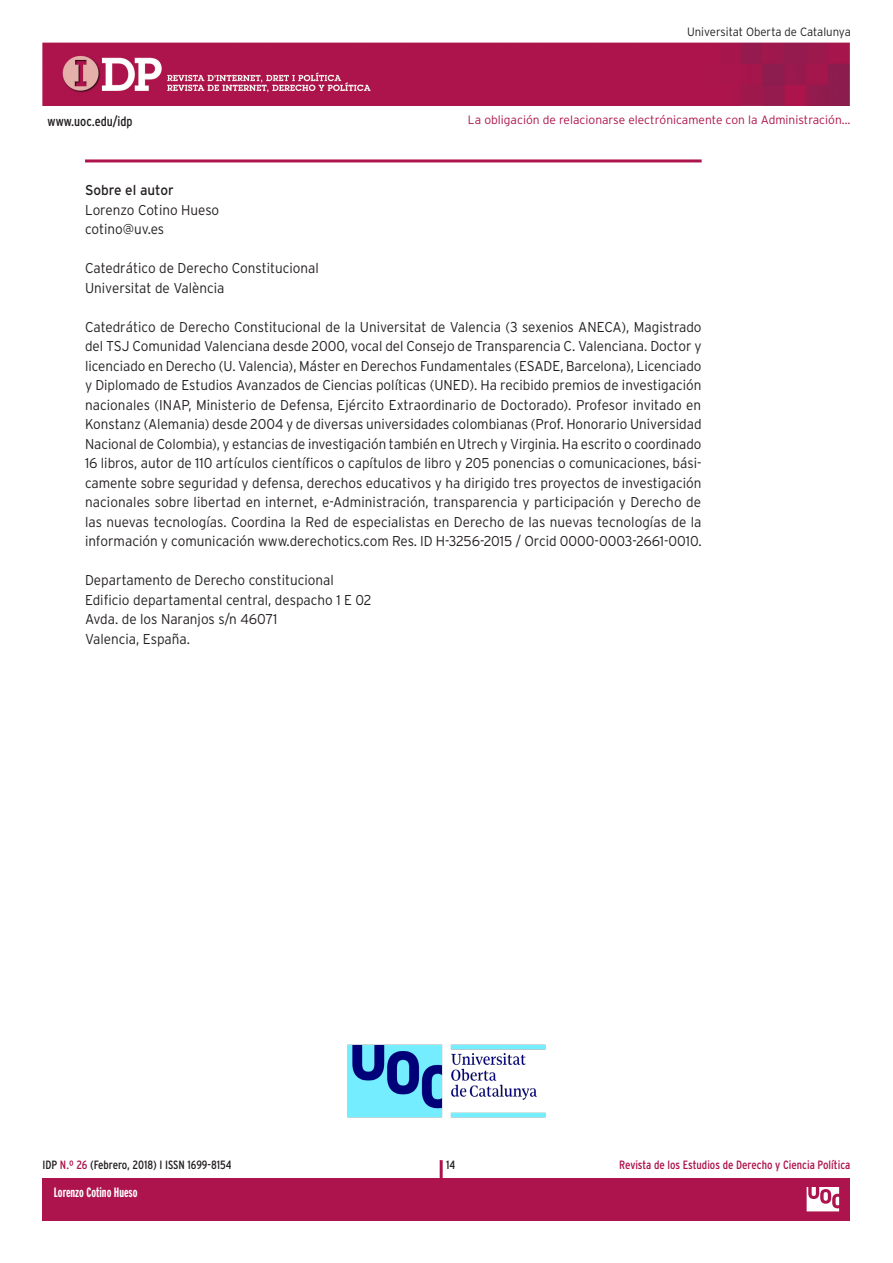
<style>
.page{position:relative;width:893px;height:1263px;background:#fff}
.page>*{position:absolute;margin:0;border:0;box-sizing:border-box;transform-origin:0 0}
.TEXTGENERAL{font:300 14.25px/19.5px "Interstate";color:#231f20;text-align:justify;scale:.95 1}
.TEXTGENERAL-2{font:14.25px "Interstate";color:#231f20;scale:.95 1}
.t1{font:700 extra-condensed 13.5px "Interstate";color:#fff}
.t2{font:condensed 13.5px "Interstate";color:#231f20}
.t3{font:300 12px "Interstate";color:#ad134c}
.t4{font:condensed 12px "Interstate";color:#ad134c}
.t5{font:condensed 12px "Interstate";color:#231f20}
.t6{font:300 12px "Interstate";color:#231f20;scale:.95 1}
.s1{color:#ad134c}
</style>
<div class="page">
<img style="left:43px;top:43px;width:807px;height:63px">
<div style="left:43px;top:1178px;width:807px;height:42px;background:#ad134c"></div>
<hr style="left:440px;top:1160px;width:3px;height:44px;background:#ad134c">
<svg style="left:806px;top:1187px;width:34px;height:25px"></svg>
<img style="left:347px;top:1044px;width:199px;height:74px">
<hr style="left:85px;top:159px;width:617px;height:3px;background:#ad134c">
<p class="t6" style="left:687px;top:25px;width:174px">Universitat Oberta de Catalunya</p>
<p class="t2" style="left:48px;top:113px;width:87px">www.uoc.edu/idp</p>
<p class="t3" style="left:468px;top:113px;width:384px">La obligación de relacionarse electrónicamente con la Administración…</p>
<p class="TEXTGENERAL-2" style="left:85px;top:182px;width:95px">Sobre el autor</p>
<p class="TEXTGENERAL" style="left:85px;top:200px;width:143px">Lorenzo Cotino Hueso</p>
<p class="TEXTGENERAL" style="left:85px;top:219px;width:85px">cotino@uv.es</p>
<p class="TEXTGENERAL" style="left:85px;top:258px;width:248px">Catedrático de Derecho Constitucional</p>
<p class="TEXTGENERAL" style="left:85px;top:278px;width:148px">Universitat de València</p>
<p class="TEXTGENERAL" style="left:85px;top:317px;width:650px">Catedrático de Derecho Constitucional de la Universitat de Valencia (3 sexenios ANECA), Magistrado del TSJ Comunidad Valenciana desde 2000, vocal del Consejo de Transparencia C. Valenciana. Doctor y licenciado en Derecho (U. Valencia), Máster en Derechos Fundamentales (ESADE, Barcelona), Licenciado y Diplomado de Estudios Avanzados de Ciencias políticas (UNED). Ha recibido premios de investigación nacionales (INAP, Ministerio de Defensa, Ejército Extraordinario de Doctorado). Profesor invitado en Konstanz (Alemania) desde 2004 y de diversas universidades colombianas (Prof. Honorario Universidad Nacional de Colombia), y estancias de investigación también en Utrech y Virginia. Ha escrito o coordinado 16 libros, autor de 110 artículos científicos o capítulos de libro y 205 ponencias o comunicaciones, bási&shy;camente sobre seguridad y defensa, derechos educativos y ha dirigido tres proyectos de investigación nacionales sobre libertad en internet, e-Administración, transparencia y participación y Derecho de las nuevas tecnologías. Coordina la Red de especialistas en Derecho de las nuevas tecnologías de la información y comunicación www.derechotics.com Res. ID H-3256-2015 / Orcid 0000-0003-2661-0010.</p>
<p class="TEXTGENERAL" style="left:85px;top:570px;width:264px">Departamento de Derecho constitucional</p>
<p class="TEXTGENERAL" style="left:85px;top:590px;width:303px">Edificio departamental central, despacho 1 E 02</p>
<p class="TEXTGENERAL" style="left:85px;top:609px;width:204px">Avda. de los Naranjos s/n 46071</p>
<p class="TEXTGENERAL" style="left:85px;top:629px;width:112px">Valencia, España.</p>
<p class="t5" style="left:43px;top:1158px;width:191px">IDP <span class="s1">N.º 26</span> (Febrero, 2018) I ISSN 1699-8154</p>
<p class="t5" style="left:446px;top:1158px;width:10px">14</p>
<p class="t4" style="left:619px;top:1158px;width:233px">Revista de los Estudios de Derecho y Ciencia Política</p>
<p class="t1" style="left:54px;top:1185px;width:85px">Lorenzo Cotino Hueso</p>
</div>
